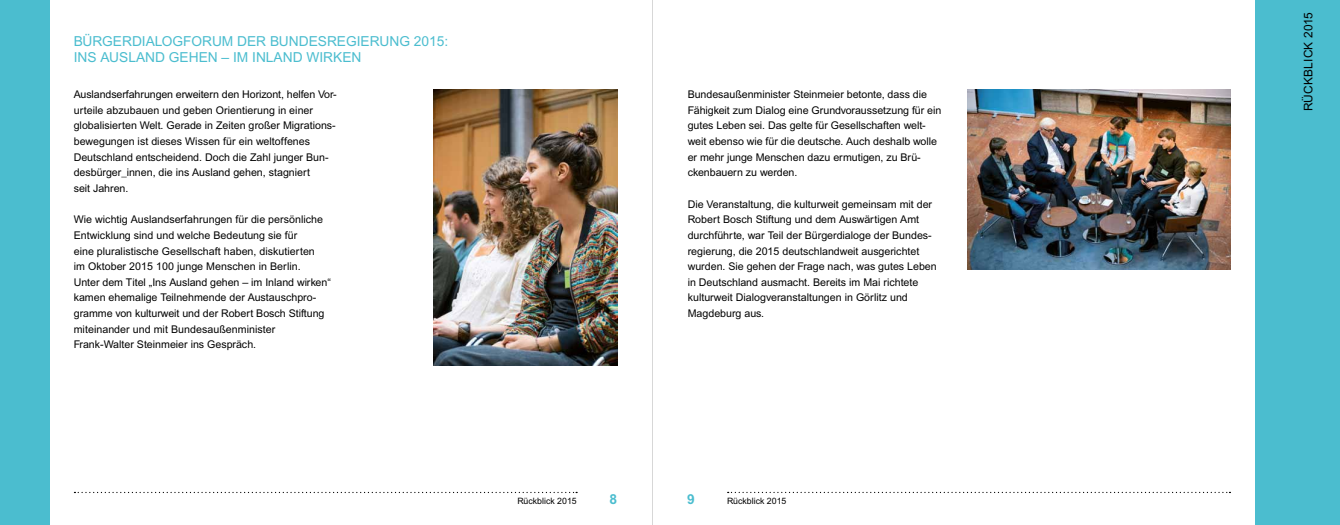
<style>
.page{position:relative;width:1340px;height:525px;background:#fff}
.page>*{position:absolute;margin:0;border:0;box-sizing:border-box;transform-origin:0 0}
.t1{font:13.75px "Arial";color:#4bbdcf}
.t2{font:700 13.75px "Arial";color:#4bbdcf}
.t3{font:11.88px "Arial";letter-spacing:.01em;color:#000}
.t4{font:10.62px/15.6px "Arial";color:#000}
.t5{font:8.75px "Arial";color:#000}
</style>
<div class="page">
<div style="left:1254px;top:0;width:85px;height:524px;background:#4bbdcf"></div>
<svg style="left:74px;top:491px;width:503px;height:2px"></svg>
<svg style="left:727px;top:491px;width:503px;height:2px"></svg>
<img style="left:967px;top:90px;width:263px;height:179px">
<div style="left:0;top:0;width:50px;height:524px;background:#4bbdcf"></div>
<img style="left:433px;top:90px;width:184px;height:275px">
<p class="t1" style="left:74px;top:34px;width:19px">Bürgerdia</p>
<p class="t1" style="left:155px;top:34px;width:18px">logforum</p>
<p class="t1" style="left:237px;top:34px;width:11px">der</p>
<p class="t1" style="left:270px;top:34px;width:20px">Bundesregierung</p>
<p class="t1" style="left:414px;top:34px;width:36px">2015:</p>
<p class="t1" style="left:74px;top:49px;width:73px">Ins Aus land</p>
<p class="t1" style="left:169px;top:49px;width:11px">gehen</p>
<p class="t1" style="left:222px;top:49px;width:63px">– im Inland</p>
<p class="t1" style="left:306px;top:49px;width:10px">wir</p>
<p class="t1" style="left:333px;top:49px;width:19px">ken</p>
<p class="t4" style="left:74px;top:86px;width:265px">Auslandserfahrungen erweitern den Horizont, helfen Vor&shy;urteile abzubauen und geben Orientierung in einer globalisierten Welt. Gerade in Zeiten großer Migrations&shy;bewegungen ist dieses Wissen für ein weltoffenes Deutschland entscheidend. Doch die Zahl junger Bun&shy;desbürger_innen, die ins Ausland gehen, stagniert<br>seit Jahren.</p>
<p class="t4" style="left:74px;top:211px;width:259px">Wie wichtig Auslandserfahrungen für die persönliche Entwicklung sind und welche Bedeutung sie für<br>eine pluralistische Gesellschaft haben, diskutierten<br>im Oktober 2015 100 junge Menschen in Berlin.<br>Unter dem Titel „Ins Ausland gehen – im Inland wirken“ kamen ehemalige Teilnehmende der Austauschpro&shy;gramme von kulturweit und der Robert Bosch Stiftung miteinander und mit Bundesaußenminister Frank-Walter Steinmeier ins Gespräch.</p>
<p class="t4" style="left:687px;top:86px;width:255px">Bundesaußenminister Steinmeier betonte, dass die Fähigkeit zum Dialog eine Grundvoraussetzung für ein gutes Leben sei. Das gelte für Gesellschaften welt&shy;weit ebenso wie für die deutsche. Auch deshalb wolle er mehr junge Menschen dazu ermutigen, zu Brü&shy;ckenbauern zu werden.</p>
<p class="t4" style="left:687px;top:196px;width:250px">Die Veranstaltung, die kulturweit gemeinsam mit der Robert Bosch Stiftung und dem Auswärtigen Amt durchführte, war Teil der Bürgerdialoge der Bundes&shy;regierung, die 2015 deutschlandweit ausgerichtet wurden. Sie gehen der Frage nach, was gutes Leben in Deutschland ausmacht. Bereits im Mai richtete kulturweit Dialogveranstaltungen in Görlitz und Magdeburg aus.</p>
<p class="t5" style="left:517px;top:496px;width:61px">Rückblick 2015</p>
<p class="t2" style="left:609px;top:490px;width:9px">8</p>
<p class="t2" style="left:687px;top:490px;width:9px">9</p>
<p class="t5" style="left:727px;top:495px;width:61px">Rückblick 2015</p>
<p class="t3" style="left:1301px;top:111px;width:100px;rotate:-90deg">Rückblick 2015</p>
</div>
